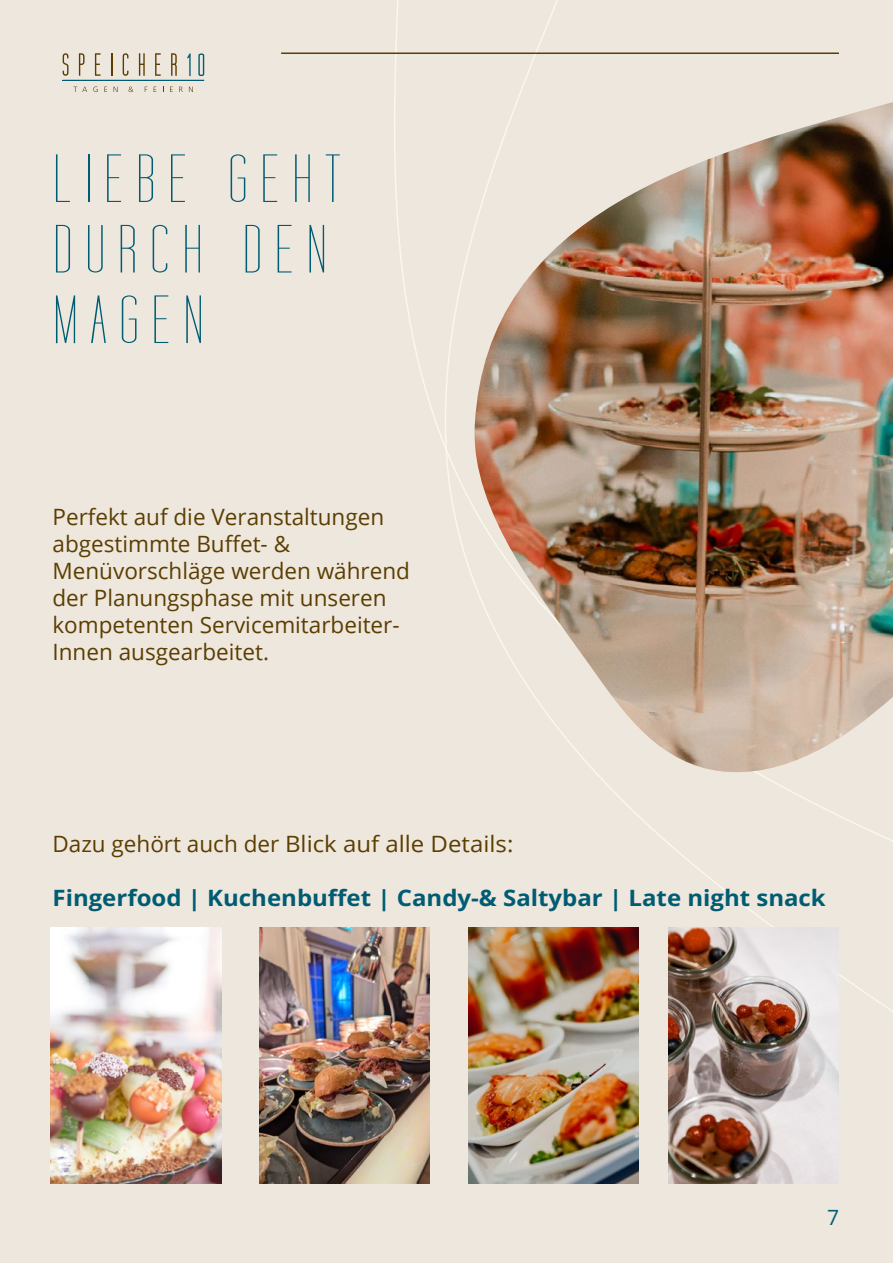
<style>
.page{position:relative;width:893px;height:1263px;background:#eee7de}
.page>*{position:absolute;margin:0;border:0;box-sizing:border-box;transform-origin:0 0}
.t1{font:69px/70.5px "Tall Films Expanded";letter-spacing:.16em;color:#005c72}
.t2{font:22.5px/27px "Open Sans";color:#5b3e00}
.t3{font:700 22.5px "Open Sans";color:#005c72;scale:1.07 1}
.t4{font:21px "Open Sans";color:#005c72}
</style>
<div class="page">
<img style="left:51px;top:927px;width:170px;height:256px">
<img style="left:469px;top:1052px;width:170px;height:131px">
<svg style="left:74px;top:87px;width:13px;height:5px"></svg>
<svg style="left:93px;top:87px;width:5px;height:5px"></svg>
<svg style="left:114px;top:87px;width:4px;height:5px"></svg>
<svg style="left:129px;top:87px;width:4px;height:5px"></svg>
<svg style="left:179px;top:87px;width:4px;height:5px"></svg>
<svg style="left:189px;top:87px;width:4px;height:5px"></svg>
<svg style="left:79px;top:53px;width:6px;height:23px"></svg>
<svg style="left:95px;top:53px;width:6px;height:23px"></svg>
<svg style="left:111px;top:53px;width:1px;height:23px"></svg>
<svg style="left:123px;top:53px;width:5px;height:23px"></svg>
<svg style="left:139px;top:53px;width:6px;height:23px"></svg>
<svg style="left:155px;top:53px;width:6px;height:23px"></svg>
<svg style="left:171px;top:53px;width:6px;height:23px"></svg>
<svg style="left:63px;top:53px;width:5px;height:23px"></svg>
<hr style="left:63px;top:80px;width:141px;height:1px;background:#005c72">
<svg style="left:187px;top:53px;width:4px;height:23px"></svg>
<svg style="left:198px;top:53px;width:6px;height:23px"></svg>
<img style="left:260px;top:927px;width:170px;height:256px">
<img style="left:468px;top:921px;width:425px;height:131px">
<svg style="left:381px;top:0;width:512px;height:921px"></svg>
<hr style="left:281px;top:53px;width:558px;height:1px;background:#5b3e00">
<img style="left:473px;top:102px;width:420px;height:670px">
<img style="left:669px;top:927px;width:170px;height:256px">
<h1 class="t1" style="left:53px;top:146px;width:290px">LIEBE GEHT<br>DURCH DEN<br>MAGEN</h1>
<p class="t2" style="left:53px;top:502px;width:359px">Perfekt auf die Veranstaltungen abgestimmte Buffet- &amp;<br>Menüvorschläge werden während der Planungsphase mit unseren kompetenten Servicemitarbeiter-<br>Innen ausgearbeitet.</p>
<p class="t2" style="left:53px;top:830px;width:462px">Dazu gehört auch der Blick auf alle Details:</p>
<p class="t3" style="left:53px;top:882px;width:724px">Fingerfood | Kuchenbuffet | Candy-&amp; Saltybar | Late night snack</p>
<p class="t4" style="left:827px;top:1203px;width:14px">7</p>
</div>
